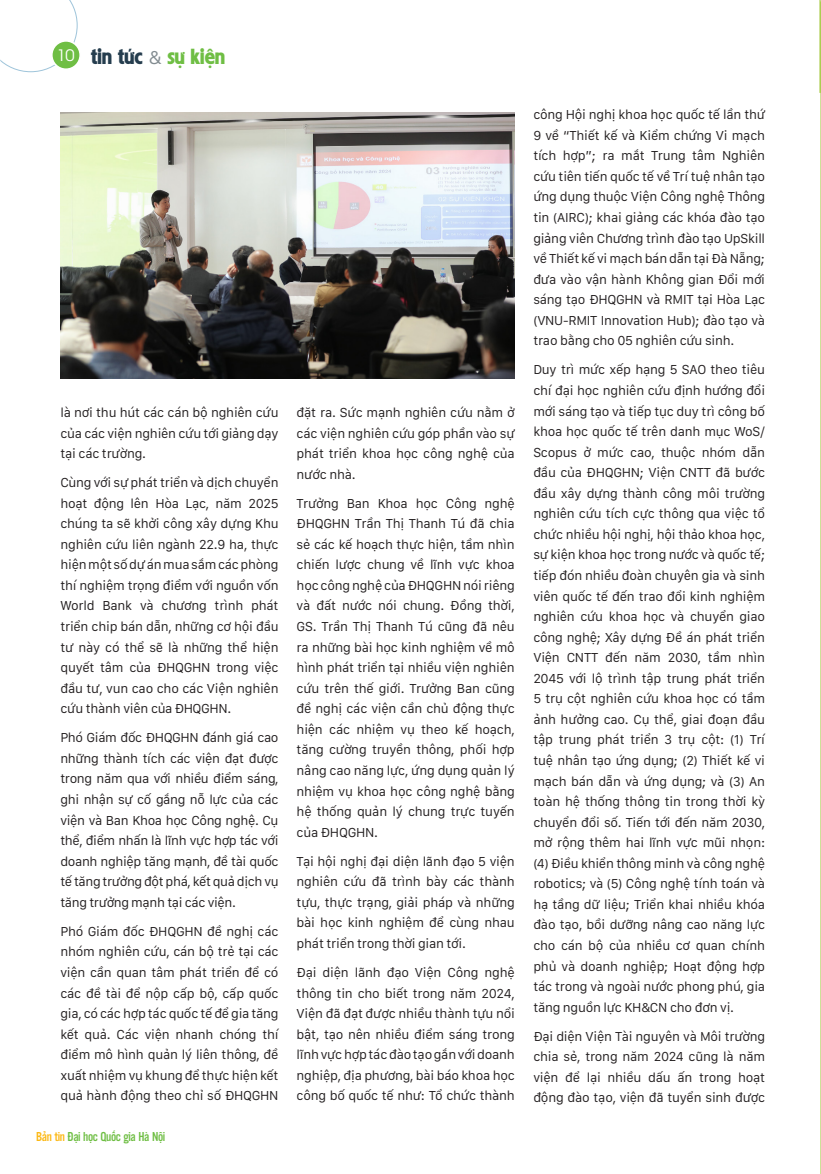
<style>
.page{position:relative;width:821px;height:1174px;background:#fff}
.page>*{position:absolute;margin:0;border:0;box-sizing:border-box;transform-origin:0 0}
.t1{font:19.5px "UTM American Sans";color:#253d4e}
.t2{font:15.6px "UTM Avo";color:#fff;scale:1.05 1}
.t3{font:13.5px/20.5px "San Francisco Text";letter-spacing:-.02em;color:#231f20;text-align:justify}
.t4{font:13.5px "UTM Alter Gothic";letter-spacing:-.03em;color:#6fbe44}
.s1{font-family:"San Francisco Text";color:#838c91}
.s2{color:#6fbe44}
.s3{color:#fcb814}
</style>
<div class="page">
<svg style="left:0;top:0;width:77px;height:72px"></svg>
<div style="left:52px;top:41px;width:28px;height:28px;background:#6fbe44;border-radius:50%"></div>
<div style="left:51px;top:40px;width:30px;height:30px;border:2px solid #fff;border-radius:50%"></div>
<hr style="left:819px;top:0;width:1px;height:93px;background:#93be19">
<hr style="left:820px;top:1px;width:1px;height:1173px;background:#93be19">
<img style="left:60px;top:113px;width:455px;height:265px">
<p class="t2" style="left:57px;top:44px;width:18px">10</p>
<p class="t1" style="left:91px;top:41px;width:136px">tin tức <span class="s1">&amp;</span> <span class="s2">sự kiện</span></p>
<p class="t3" style="left:60px;top:402px;width:220px">là nơi thu hút các cán bộ nghiên cứu của các viện nghiên cứu tới giảng dạy tại các trường.</p>
<p class="t3" style="left:60px;top:472px;width:220px">Cùng với sự phát triển và dịch chuyển hoạt động lên Hòa Lạc, năm 2025 chúng ta sẽ khởi công xây dựng Khu nghiên cứu liên ngành 22.9 ha, thực hiện một số dự án mua sắm các phòng thí nghiệm trọng điểm với nguồn vốn World Bank và chương trình phát triển chip bán dẫn, những cơ hội đầu tư này có thể sẽ là những thể hiện quyết tâm của ĐHQGHN trong việc đầu tư, vun cao cho các Viện nghiên cứu thành viên của ĐHQGHN.</p>
<p class="t3" style="left:60px;top:727px;width:220px">Phó Giám đốc ĐHQGHN đánh giá cao những thành tích các viện đạt được trong năm qua với nhiều điểm sáng, ghi nhận sự cố gắng nỗ lực của các viện và Ban Khoa học Công nghệ. Cụ thể, điểm nhấn là lĩnh vực hợp tác với doanh nghiệp tăng mạnh, đề tài quốc tế tăng trưởng đột phá, kết quả dịch vụ tăng trưởng mạnh tại các viện.</p>
<p class="t3" style="left:60px;top:920px;width:220px">Phó Giám đốc ĐHQGHN đề nghị các nhóm nghiên cứu, cán bộ trẻ tại các viện cần quan tâm phát triển để có các đề tài để nộp cấp bộ, cấp quốc gia, có các hợp tác quốc tế để gia tăng kết quả. Các viện nhanh chóng thí điểm mô hình quản lý liên thông, đề xuất nhiệm vụ khung để thực hiện kết quả hành động theo chỉ số ĐHQGHN</p>
<p class="t4" style="left:36px;top:1127px;width:131px"><span class="s3">Bản tin</span> Đại học Quốc gia Hà Nội</p>
<p class="t3" style="left:297px;top:402px;width:220px">đặt ra. Sức mạnh nghiên cứu nằm ở các viện nghiên cứu góp phần vào sự phát triển khoa học công nghệ của nước nhà.</p>
<p class="t3" style="left:297px;top:492px;width:220px">Trưởng Ban Khoa học Công nghệ ĐHQGHN Trần Thị Thanh Tú đã chia sẻ các kế hoạch thực hiện, tầm nhìn chiến lược chung về lĩnh vực khoa học công nghệ của ĐHQGHN nói riêng và đất nước nói chung. Đồng thời, GS. Trần Thị Thanh Tú cũng đã nêu ra những bài học kinh nghiệm về mô hình phát triển tại nhiều viện nghiên cứu trên thế giới. Trưởng Ban cũng đề nghị các viện cần chủ động thực hiện các nhiệm vụ theo kế hoạch, tăng cường truyền thông, phối hợp nâng cao năng lực, ứng dụng quản lý nhiệm vụ khoa học công nghệ bằng hệ thống quản lý chung trực tuyến của ĐHQGHN.</p>
<p class="t3" style="left:297px;top:850px;width:220px">Tại hội nghị đại diện lãnh đạo 5 viện nghiên cứu đã trình bày các thành tựu, thực trạng, giải pháp và những bài học kinh nghiệm để cùng nhau phát triển trong thời gian tới.</p>
<p class="t3" style="left:297px;top:961px;width:220px">Đại diện lãnh đạo Viện Công nghệ thông tin cho biết trong năm 2024, Viện đã đạt được nhiều thành tựu nổi bật, tạo nên nhiều điểm sáng trong lĩnh vực hợp tác đào tạo gắn với doanh nghiệp, địa phương, bài báo khoa học công bố quốc tế như: Tổ chức thành</p>
<p class="t3" style="left:533px;top:104px;width:233px">công Hội nghị khoa học quốc tế lần thứ 9 về “Thiết kế và Kiểm chứng Vi mạch tích hợp”; ra mắt Trung tâm Nghiên cứu tiên tiến quốc tế về Trí tuệ nhân tạo ứng dụng thuộc Viện Công nghệ Thông tin (AIRC); khai giảng các khóa đào tạo giảng viên Chương trình đào tạo UpSkill về Thiết kế vi mạch bán dẫn tại Đà Nẵng; đưa vào vận hành Không gian Đổi mới sáng tạo ĐHQGHN và RMIT tại Hòa Lạc (VNU-RMIT Innovation Hub); đào tạo và trao bằng cho 05 nghiên cứu sinh.</p>
<p class="t3" style="left:533px;top:359px;width:233px">Duy trì mức xếp hạng 5 SAO theo tiêu chí đại học nghiên cứu định hướng đổi mới sáng tạo và tiếp tục duy trì công bố khoa học quốc tế trên danh mục WoS/ Scopus ở mức cao, thuộc nhóm dẫn đầu của ĐHQGHN; Viện CNTT đã bước đầu xây dựng thành công môi trường nghiên cứu tích cực thông qua việc tổ chức nhiều hội nghị, hội thảo khoa học, sự kiện khoa học trong nước và quốc tế; tiếp đón nhiều đoàn chuyên gia và sinh viên quốc tế đến trao đổi kinh nghiệm nghiên cứu khoa học và chuyển giao công nghệ; Xây dựng Đề án phát triển Viện CNTT đến năm 2030, tầm nhìn 2045 với lộ trình tập trung phát triển 5 trụ cột nghiên cứu khoa học có tầm ảnh hưởng cao. Cụ thể, giai đoạn đầu tập trung phát triển 3 trụ cột: (1) Trí tuệ nhân tạo ứng dụng; (2) Thiết kế vi mạch bán dẫn và ứng dụng; và (3) An toàn hệ thống thông tin trong thời kỳ chuyển đổi số. Tiến tới đến năm 2030, mở rộng thêm hai lĩnh vực mũi nhọn: (4) Điều khiển thông minh và công nghệ robotics; và (5) Công nghệ tính toán và hạ tầng dữ liệu; Triển khai nhiều khóa đào tạo, bồi dưỡng nâng cao năng lực cho cán bộ của nhiều cơ quan chính phủ và doanh nghiệp; Hoạt động hợp tác trong và ngoài nước phong phú, gia tăng nguồn lực KH&amp;CN cho đơn vị.</p>
<p class="t3" style="left:533px;top:1025px;width:233px">Đại diện Viện Tài nguyên và Môi trường chia sẻ, trong năm 2024 cũng là năm viện để lại nhiều dấu ấn trong hoạt động đào tạo, viện đã tuyển sinh được</p>
</div>
